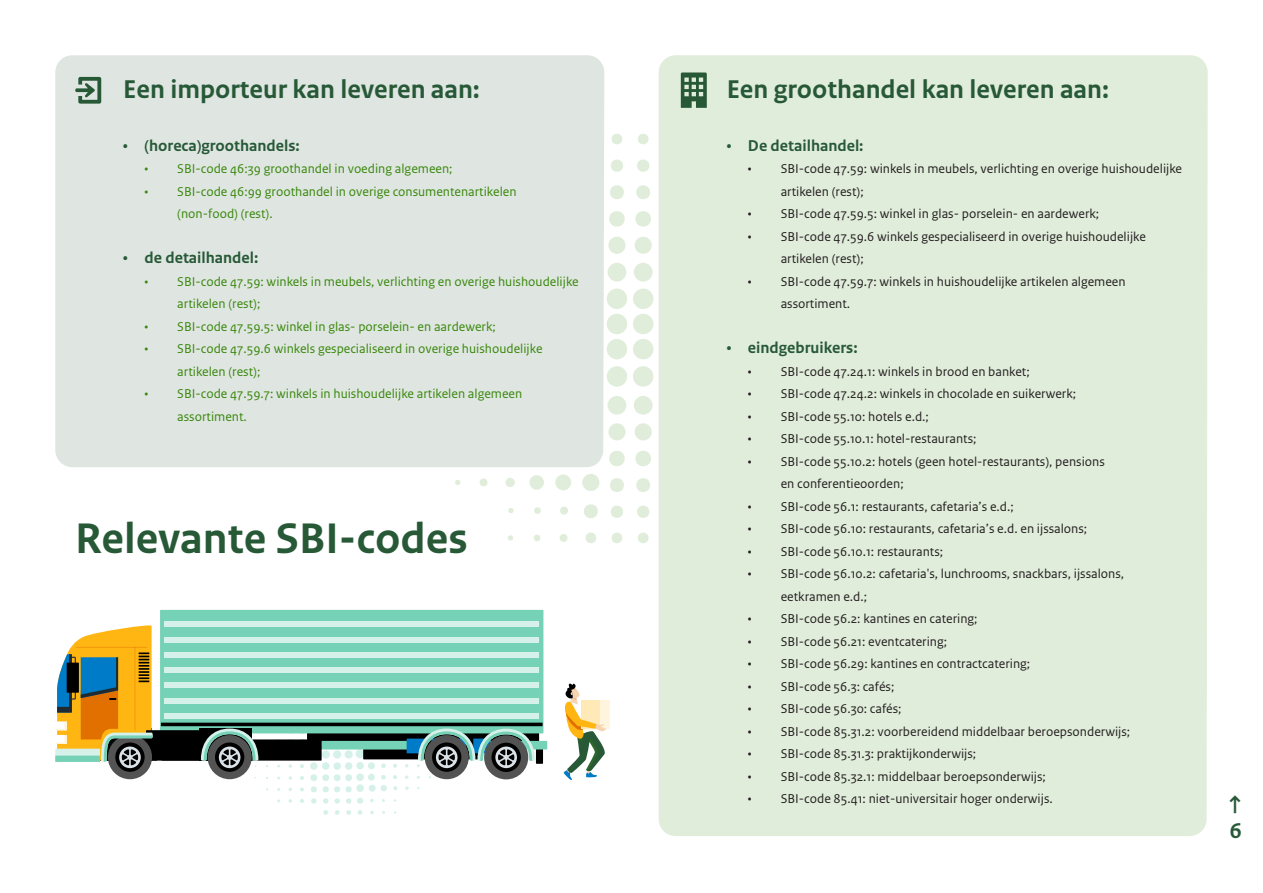
<style>
.page{position:relative;width:1263px;height:893px;background:#fff}
.page>*{position:absolute;margin:0;border:0;box-sizing:border-box;transform-origin:0 0}
.H1_Introductiepagina{font:700 45px "Rijksoverheid Sans Text";color:#275937}
.t1{font:700 27px "Rijksoverheid Sans Text";color:#275937}
.t2{font:700 22.5px/27px "Rijksoverheid Sans Text";color:#275937}
.Bodytekst{font:700 16.5px "Rijksoverheid Sans Text";color:#275937}
.Bodytekst-2{font:13.5px/22.5px "Rijksoverheid Sans Text";color:#231f20}
.Bodytekst-3{font:13.5px/22.5px "Rijksoverheid Sans Text";color:#39870c}
</style>
<div class="page">
<div style="left:536px;top:746px;width:7px;height:18px;background:#000"></div>
<div style="left:160px;top:610px;width:383px;height:123px;background:#76d2b6"></div>
<div style="left:164px;top:621px;width:375px;height:6px;background:#d6f1e9"></div>
<div style="left:164px;top:637px;width:375px;height:5px;background:#d6f1e9"></div>
<div style="left:164px;top:652px;width:375px;height:6px;background:#d6f1e9"></div>
<div style="left:164px;top:667px;width:375px;height:6px;background:#d6f1e9"></div>
<div style="left:164px;top:682px;width:375px;height:6px;background:#d6f1e9"></div>
<div style="left:164px;top:698px;width:375px;height:5px;background:#d6f1e9"></div>
<div style="left:164px;top:713px;width:375px;height:6px;background:#d6f1e9"></div>
<hr style="left:161px;top:723px;width:382px;height:3px;background:#000">
<div style="left:315px;top:741px;width:232px;height:8px;background:#76d2b6"></div>
<div style="left:162px;top:739px;width:160px;height:22px;background:#000"></div>
<div style="left:108px;top:735px;width:44px;height:44px;background:#535353;border-radius:50%"></div>
<svg style="left:115px;top:742px;width:30px;height:30px"></svg>
<div style="left:208px;top:735px;width:44px;height:44px;background:#535353;border-radius:50%"></div>
<svg style="left:215px;top:742px;width:29px;height:30px"></svg>
<svg style="left:276px;top:642px;width:263px;height:173px"></svg>
<svg style="left:55px;top:625px;width:203px;height:142px"></svg>
<div style="left:600px;top:701px;width:10px;height:28px;background:#fff4dc"></div>
<svg style="left:564px;top:683px;width:44px;height:97px"></svg>
<svg style="left:638px;top:134px;width:10px;height:11px"></svg>
<svg style="left:637px;top:159px;width:12px;height:13px"></svg>
<svg style="left:636px;top:185px;width:14px;height:14px"></svg>
<svg style="left:635px;top:211px;width:16px;height:16px"></svg>
<div style="left:635px;top:237px;width:17px;height:17px;background:#e1eddb;border-radius:50%"></div>
<div style="left:634px;top:263px;width:19px;height:19px;background:#e1eddb;border-radius:50%"></div>
<div style="left:633px;top:289px;width:20px;height:20px;background:#e1eddb;border-radius:50%"></div>
<svg style="left:612px;top:134px;width:10px;height:11px"></svg>
<svg style="left:611px;top:159px;width:12px;height:13px"></svg>
<svg style="left:610px;top:185px;width:14px;height:14px"></svg>
<svg style="left:609px;top:211px;width:16px;height:16px"></svg>
<div style="left:608px;top:237px;width:17px;height:17px;background:#e1eddb;border-radius:50%"></div>
<div style="left:607px;top:263px;width:19px;height:19px;background:#e1eddb;border-radius:50%"></div>
<svg style="left:612px;top:532px;width:10px;height:11px"></svg>
<svg style="left:611px;top:505px;width:12px;height:13px"></svg>
<svg style="left:610px;top:478px;width:14px;height:14px"></svg>
<svg style="left:609px;top:451px;width:16px;height:15px"></svg>
<div style="left:608px;top:423px;width:17px;height:17px;background:#e1eddb;border-radius:50%"></div>
<div style="left:607px;top:396px;width:19px;height:19px;background:#e1eddb;border-radius:50%"></div>
<svg style="left:638px;top:532px;width:10px;height:11px"></svg>
<svg style="left:637px;top:505px;width:12px;height:13px"></svg>
<svg style="left:636px;top:478px;width:14px;height:14px"></svg>
<svg style="left:635px;top:451px;width:16px;height:15px"></svg>
<div style="left:635px;top:423px;width:17px;height:17px;background:#e1eddb;border-radius:50%"></div>
<div style="left:634px;top:396px;width:19px;height:19px;background:#e1eddb;border-radius:50%"></div>
<div style="left:607px;top:289px;width:20px;height:20px;background:#e1eddb;border-radius:50%"></div>
<div style="left:633px;top:314px;width:20px;height:20px;background:#e1eddb;border-radius:50%"></div>
<div style="left:607px;top:314px;width:20px;height:20px;background:#e1eddb;border-radius:50%"></div>
<div style="left:633px;top:339px;width:20px;height:20px;background:#e1eddb;border-radius:50%"></div>
<div style="left:607px;top:339px;width:20px;height:20px;background:#e1eddb;border-radius:50%"></div>
<div style="left:633px;top:366px;width:20px;height:21px;background:#e1eddb;border-radius:50%"></div>
<svg style="left:585px;top:532px;width:11px;height:11px"></svg>
<svg style="left:560px;top:534px;width:8px;height:8px"></svg>
<svg style="left:534px;top:534px;width:6px;height:7px"></svg>
<svg style="left:508px;top:535px;width:5px;height:6px"></svg>
<div style="left:607px;top:366px;width:20px;height:21px;background:#e1eddb;border-radius:50%"></div>
<svg style="left:560px;top:506px;width:8px;height:9px"></svg>
<svg style="left:534px;top:507px;width:7px;height:7px"></svg>
<svg style="left:508px;top:508px;width:6px;height:5px"></svg>
<svg style="left:584px;top:504px;width:14px;height:14px"></svg>
<div style="left:555px;top:474px;width:16px;height:16px;background:#e1eddb;border-radius:50%"></div>
<div style="left:529px;top:475px;width:15px;height:15px;background:#e1eddb;border-radius:50%"></div>
<div style="left:505px;top:478px;width:10px;height:9px;background:#e1eddb;border-radius:50%"></div>
<div style="left:480px;top:478px;width:7px;height:8px;background:#e1eddb;border-radius:50%"></div>
<svg style="left:455px;top:480px;width:5px;height:5px"></svg>
<div style="left:582px;top:474px;width:17px;height:17px;background:#e1eddb;border-radius:50%"></div>
<div style="left:55px;top:55px;width:549px;height:412px;background:#dfe6e1"></div>
<div style="left:659px;top:55px;width:549px;height:781px;background:#e1eddb"></div>
<svg style="left:75px;top:77px;width:26px;height:27px"></svg>
<svg style="left:681px;top:72px;width:26px;height:36px"></svg>
<h2 class="t1" style="left:123px;top:74px;width:358px">Een importeur kan leveren aan:</h2>
<p class="Bodytekst" style="left:123px;top:136px;width:178px">• (horeca)groothandels:</p>
<p class="Bodytekst-3" style="left:145px;top:158px;width:309px">• SBI-code 46:39 groothandel in voeding algemeen;</p>
<p class="Bodytekst-3" style="left:145px;top:180px;width:373px">• SBI-code 46:99 groothandel in overige consumentenartikelen</p>
<p class="Bodytekst-3" style="left:177px;top:203px;width:97px">(non-food) (rest).</p>
<p class="Bodytekst" style="left:123px;top:249px;width:137px">• de detailhandel:</p>
<p class="Bodytekst-3" style="left:177px;top:270px;width:403px;text-indent:-33px">• SBI-code 47.59: winkels in meubels, verlichting en overige huishoudelijke artikelen (rest);</p>
<p class="Bodytekst-3" style="left:145px;top:315px;width:353px">• SBI-code 47.59.5: winkel in glas- porselein- en aardewerk;</p>
<p class="Bodytekst-3" style="left:177px;top:338px;width:367px;text-indent:-33px">• SBI-code 47.59.6 winkels gespecialiseerd in overige huishoudelijke artikelen (rest);</p>
<p class="Bodytekst-3" style="left:177px;top:383px;width:346px;text-indent:-33px">• SBI-code 47.59.7: winkels in huishoudelijke artikelen algemeen assortiment.</p>
<h1 class="H1_Introductiepagina" style="left:75px;top:513px;width:394px">Relevante SBI-codes</h1>
<h2 class="t1" style="left:727px;top:74px;width:384px">Een groothandel kan leveren aan:</h2>
<p class="Bodytekst" style="left:727px;top:136px;width:138px">• De detailhandel:</p>
<p class="Bodytekst-2" style="left:781px;top:158px;width:403px;text-indent:-33px">• SBI-code 47.59: winkels in meubels, verlichting en overige huishoudelijke artikelen (rest);</p>
<p class="Bodytekst-2" style="left:748px;top:203px;width:353px">• SBI-code 47.59.5: winkel in glas- porselein- en aardewerk;</p>
<p class="Bodytekst-2" style="left:781px;top:225px;width:367px;text-indent:-33px">• SBI-code 47.59.6 winkels gespecialiseerd in overige huishoudelijke artikelen (rest);</p>
<p class="Bodytekst-2" style="left:781px;top:270px;width:346px;text-indent:-33px">• SBI-code 47.59.7: winkels in huishoudelijke artikelen algemeen assortiment.</p>
<p class="Bodytekst" style="left:727px;top:339px;width:132px">• eindgebruikers:</p>
<p class="Bodytekst-2" style="left:748px;top:360px;width:283px">• SBI-code 47.24.1: winkels in brood en banket;</p>
<p class="Bodytekst-2" style="left:748px;top:383px;width:330px">• SBI-code 47.24.2: winkels in chocolade en suikerwerk;</p>
<p class="Bodytekst-2" style="left:748px;top:405px;width:182px">• SBI-code 55.10: hotels e.d.;</p>
<p class="Bodytekst-2" style="left:748px;top:428px;width:230px">• SBI-code 55.10.1: hotel-restaurants;</p>
<p class="Bodytekst-2" style="left:781px;top:450px;width:326px;text-indent:-33px">• SBI-code 55.10.2: hotels (geen hotel-restaurants), pensions en conferentieoorden;</p>
<p class="Bodytekst-2" style="left:748px;top:495px;width:267px">• SBI-code 56.1: restaurants, cafetaria’s e.d.;</p>
<p class="Bodytekst-2" style="left:748px;top:518px;width:341px">• SBI-code 56.10: restaurants, cafetaria’s e.d. en ijssalons;</p>
<p class="Bodytekst-2" style="left:748px;top:540px;width:197px">• SBI-code 56.10.1: restaurants;</p>
<p class="Bodytekst-2" style="left:748px;top:563px;width:378px">• SBI-code 56.10.2: cafetaria's, lunchrooms, snackbars, ijssalons,</p>
<p class="Bodytekst-2" style="left:781px;top:585px;width:88px">eetkramen e.d.;</p>
<p class="Bodytekst-2" style="left:748px;top:608px;width:231px">• SBI-code 56.2: kantines en catering;</p>
<p class="Bodytekst-2" style="left:748px;top:630px;width:201px">• SBI-code 56.21: eventcatering;</p>
<p class="Bodytekst-2" style="left:748px;top:653px;width:284px">• SBI-code 56.29: kantines en contractcatering;</p>
<p class="Bodytekst-2" style="left:748px;top:675px;width:148px">• SBI-code 56.3: cafés;</p>
<p class="Bodytekst-2" style="left:748px;top:698px;width:155px">• SBI-code 56.30: cafés;</p>
<p class="Bodytekst-2" style="left:748px;top:720px;width:384px">• SBI-code 85.31.2: voorbereidend middelbaar beroepsonderwijs;</p>
<p class="Bodytekst-2" style="left:748px;top:743px;width:230px">• SBI-code 85.31.3: praktijkonderwijs;</p>
<p class="Bodytekst-2" style="left:748px;top:765px;width:299px">• SBI-code 85.32.1: middelbaar beroepsonderwijs;</p>
<p class="Bodytekst-2" style="left:748px;top:788px;width:306px">• SBI-code 85.41: niet-universitair hoger onderwijs.</p>
<h3 class="t2" style="left:1228px;top:791px;width:15px">↑<br>6</h3>
</div>
